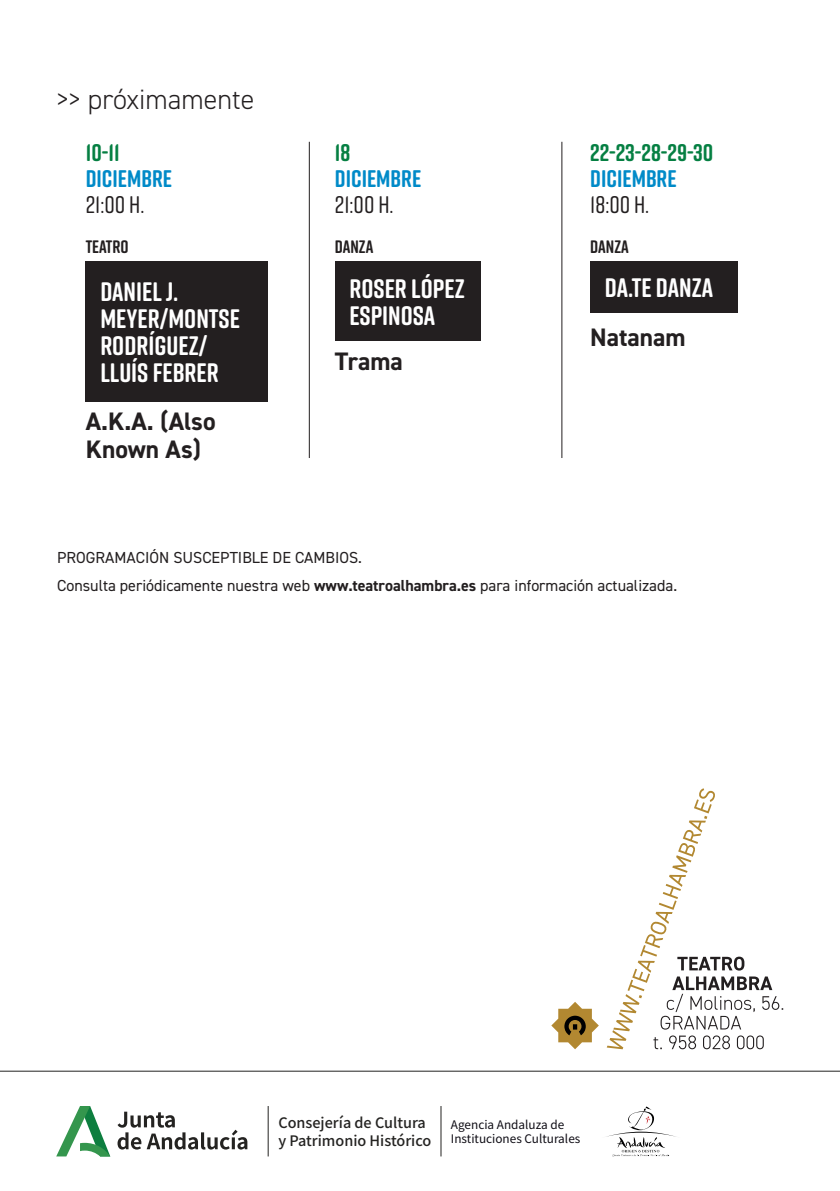
<style>
.page{position:relative;width:840px;height:1191px;background:#fff}
.page>*{position:absolute;margin:0;border:0;box-sizing:border-box;transform-origin:0 0}
.t1{font:300 28px "DIN2014";color:#231f20}
.t2{font:700 26.8px/26.8px "Rift Soft";color:#fff}
.t3{font:700 25.4px/28.2px "DIN2014";color:#231f20}
.t4{font:700 24px "Rift Soft";color:#008ac8}
.t5{font:700 24px "Rift Soft";color:#057f42}
.t6{font:500 24px "Rift Soft";color:#231f20}
.t7{font:700 18px "Rift Soft";color:#231f20}
.t8{font:16px/28px "DIN2014";color:#231f20}
.t9{font:500 14.4px/18.4px "Noto Sans HK";color:#242321}
.t10{font:11.8px/14.2px "Noto Sans HK";color:#0e0c14}
.s1{font-weight:700}
</style>
<div class="page">
<hr style="left:0;top:1070px;width:839px;height:1px;background:#222221">
<hr style="left:309px;top:142px;width:1px;height:316px;background:#231f20">
<hr style="left:561px;top:142px;width:1px;height:316px;background:#231f20">
<div style="left:590px;top:261px;width:147px;height:51px;background:#231f20"></div>
<svg style="left:606px;top:788px;width:176px;height:261px"></svg>
<svg style="left:551px;top:1002px;width:47px;height:47px"></svg>
<hr style="left:267px;top:1106px;width:1px;height:50px;background:#242321">
<svg style="left:117px;top:1111px;width:130px;height:38px"></svg>
<svg style="left:56px;top:1106px;width:54px;height:50px"></svg>
<hr style="left:440px;top:1106px;width:1px;height:50px;background:#242321">
<svg style="left:606px;top:1106px;width:70px;height:50px"></svg>
<div style="left:86px;top:261px;width:182px;height:140px;background:#231f20"></div>
<div style="left:334px;top:261px;width:146px;height:80px;background:#231f20"></div>
<h1 class="t1" style="left:57px;top:82px;width:199px">&gt;&gt; próximamente</h1>
<h3 class="t5" style="left:86px;top:135px;width:36px">10-11</h3>
<h3 class="t4" style="left:86px;top:161px;width:88px">DICIEMBRE</h3>
<h3 class="t6" style="left:86px;top:187px;width:60px">21:00 H.</h3>
<p class="t7" style="left:86px;top:234px;width:44px">TEATRO</p>
<h2 class="t2" style="left:100px;top:278px;width:141px">DANIEL J.<br>MEYER/MONTSE<br>RODRÍGUEZ/<br>LLUÍS FEBRER</h2>
<h3 class="t3" style="left:86px;top:407px;width:131px">A.K.A. (Also<br>Known As)</h3>
<h3 class="t5" style="left:334px;top:135px;width:17px">18</h3>
<h3 class="t4" style="left:334px;top:161px;width:88px">DICIEMBRE</h3>
<h3 class="t6" style="left:334px;top:187px;width:60px">21:00 H.</h3>
<p class="t7" style="left:334px;top:234px;width:40px">DANZA</p>
<h2 class="t2" style="left:349px;top:274px;width:117px">ROSER LÓPEZ<br>ESPINOSA</h2>
<h3 class="t3" style="left:334px;top:347px;width:69px">Trama</h3>
<h3 class="t5" style="left:590px;top:135px;width:124px">22-23-28-29-30</h3>
<h3 class="t4" style="left:590px;top:161px;width:88px">DICIEMBRE</h3>
<h3 class="t6" style="left:590px;top:187px;width:60px">18:00 H.</h3>
<p class="t7" style="left:590px;top:234px;width:40px">DANZA</p>
<h2 class="t2" style="left:604px;top:274px;width:110px">DA.TE DANZA</h2>
<h3 class="t3" style="left:590px;top:323px;width:97px">Natanam</h3>
<p class="t8" style="left:57px;top:543px;width:621px">PROGRAMACIÓN SUSCEPTIBLE DE CAMBIOS.<br>Consulta periódicamente nuestra web <span class="s1">www.teatroalhambra.es</span> para información actualizada.</p>
<p class="t9" style="left:278px;top:1113px;width:154px">Consejería de Cultura y Patrimonio Histórico</p>
<p class="t10" style="left:450px;top:1117px;width:131px">Agencia Andaluza de<br>Instituciones Culturales</p>
</div>
